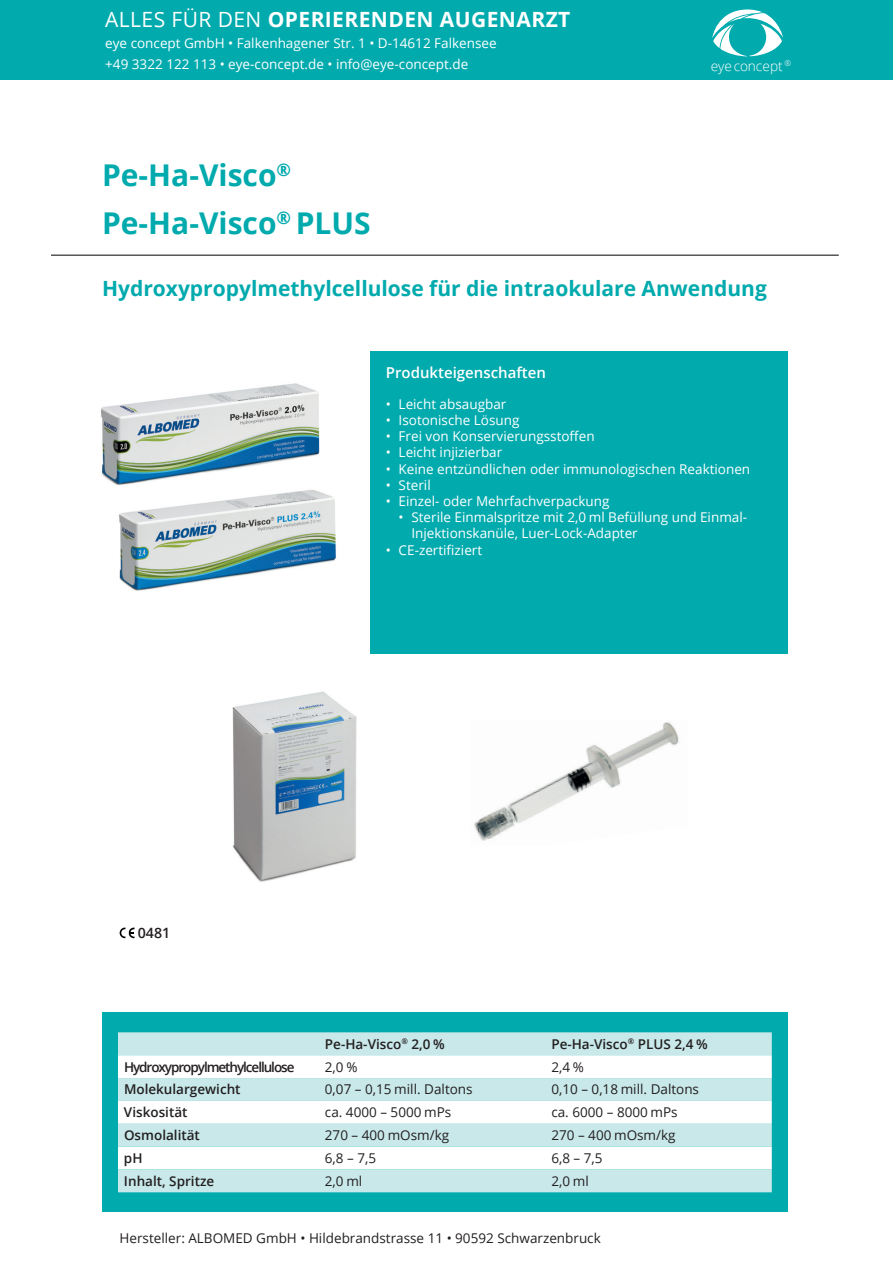
<style>
.page{position:relative;width:893px;height:1263px;background:#fff}
.page>*{position:absolute;margin:0;border:0;box-sizing:border-box;transform-origin:0 0}
.t1{font:700 30px "Open Sans";color:#00aaad}
.t2{font:700 21px "Open Sans";color:#00aaad}
.t3{font:700 21px "Open Sans";letter-spacing:.02em;color:#fff}
.t4{font:600 15px "Open Sans";color:#fff}
.t5{font:600 14.25px "Open Sans";color:#231f20}
.t6{font:300 13.65px "Open Sans";color:#fff}
.t7{font:13.5px/16.2px "Open Sans";color:#fff}
.t8{font:13.5px "Open Sans";color:#231f20}
.t9{font:600 13.5px "Open Sans";color:#231f20}
.t10{font:600 13.5px "Open Sans";letter-spacing:-.08em;color:#231f20}
.s1{font-weight:400}
</style>
<div class="page">
<img style="left:101px;top:383px;width:219px;height:102px">
<img style="left:119px;top:489px;width:217px;height:102px">
<div style="left:370px;top:351px;width:418px;height:303px;background:#00aaad"></div>
<hr style="left:51px;top:255px;width:788px;height:1px;background:#000">
<svg style="left:119px;top:927px;width:16px;height:11px"></svg>
<img style="left:232px;top:691px;width:125px;height:191px">
<img style="left:474px;top:722px;width:205px;height:119px">
<div style="left:102px;top:1013px;width:686px;height:199px;background:#00aaad"></div>
<div style="left:118px;top:1032px;width:654px;height:160px;background:#c8e8ea"></div>
<svg style="left:118px;top:1055px;width:654px;height:114px;background:#e7f5f6"></svg>
<div style="left:0;top:0;width:893px;height:80px;background:#00aaad"></div>
<svg style="left:712px;top:9px;width:71px;height:47px"></svg>
<h2 class="t3" style="left:105px;top:4px;width:467px"><span class="s1">ALLES FÜR DEN</span> OPERIERENDEN AUGENARZT</h2>
<p class="t7" style="left:105px;top:32px;width:393px;line-height:21px">eye concept GmbH • Falkenhagener Str. 1 • D-14612 Falkensee +49 3322 122 113 • eye-concept.de • info@eye-concept.de</p>
<h1 class="t1" style="left:102px;top:154px;width:191px">Pe-Ha-Visco<sup>®</sup></h1>
<h1 class="t1" style="left:102px;top:202px;width:270px">Pe-Ha-Visco<sup>®</sup> PLUS</h1>
<p class="t6" style="left:711px;top:56px;width:82px">eyeconcept <sup>®</sup></p>
<h2 class="t2" style="left:102px;top:273px;width:666px">Hydroxypropylmethylcellulose für die intraokulare Anwendung</h2>
<p class="t5" style="left:138px;top:923px;width:34px">0481</p>
<p class="t4" style="left:386px;top:362px;width:161px">Produkteigenschaften</p>
<p class="t7" style="left:386px;top:395px;width:122px">• Leicht absaugbar</p>
<p class="t7" style="left:386px;top:412px;width:135px">• Isotonische Lösung</p>
<p class="t7" style="left:386px;top:428px;width:210px">• Frei von Konservierungsstoffen</p>
<p class="t7" style="left:386px;top:444px;width:118px">• Leicht injizierbar</p>
<p class="t7" style="left:386px;top:460px;width:366px">• Keine entzündlichen oder immunologischen Reaktionen</p>
<p class="t7" style="left:386px;top:476px;width:46px">• Steril</p>
<p class="t7" style="left:386px;top:493px;width:225px">• Einzel- oder Mehrfachverpackung</p>
<p class="t7" style="left:411px;top:509px;width:337px;text-indent:-13px">• Sterile Einmalspritze mit 2,0 ml Befüllung und Einmal-<br>Injektionskanüle, Luer-Lock-Adapter</p>
<p class="t7" style="left:386px;top:541px;width:98px">• CE-zertifiziert</p>
<p class="t9" style="left:325px;top:1034px;width:121px">Pe-Ha-Visco<sup>®</sup> 2,0 %</p>
<p class="t9" style="left:551px;top:1034px;width:158px">Pe-Ha-Visco<sup>®</sup> PLUS 2,4 %</p>
<p class="t10" style="left:124px;top:1057px;width:172px">Hydroxypropylmethylcellulose</p>
<p class="t8" style="left:325px;top:1057px;width:34px">2,0 %</p>
<p class="t8" style="left:551px;top:1057px;width:34px">2,4 %</p>
<p class="t9" style="left:124px;top:1080px;width:118px">Molekulargewicht</p>
<p class="t8" style="left:325px;top:1080px;width:149px">0,07 – 0,15 mill. Daltons</p>
<p class="t8" style="left:551px;top:1080px;width:149px">0,10 – 0,18 mill. Daltons</p>
<p class="t9" style="left:124px;top:1103px;width:65px">Viskosität</p>
<p class="t8" style="left:325px;top:1103px;width:128px">ca. 4000 – 5000 mPs</p>
<p class="t8" style="left:551px;top:1103px;width:128px">ca. 6000 – 8000 mPs</p>
<p class="t9" style="left:124px;top:1126px;width:77px">Osmolalität</p>
<p class="t8" style="left:325px;top:1126px;width:126px">270 – 400 mOsm/kg</p>
<p class="t8" style="left:551px;top:1126px;width:126px">270 – 400 mOsm/kg</p>
<p class="t9" style="left:124px;top:1149px;width:20px">pH</p>
<p class="t8" style="left:325px;top:1149px;width:53px">6,8 – 7,5</p>
<p class="t8" style="left:551px;top:1149px;width:53px">6,8 – 7,5</p>
<p class="t9" style="left:124px;top:1172px;width:92px">Inhalt, Spritze</p>
<p class="t8" style="left:325px;top:1172px;width:39px">2,0 ml</p>
<p class="t8" style="left:551px;top:1172px;width:39px">2,0 ml</p>
<p class="t8" style="left:120px;top:1228px;width:483px">Hersteller: ALBOMED GmbH • Hildebrandstrasse 11 • 90592 Schwarzenbruck</p>
</div>
